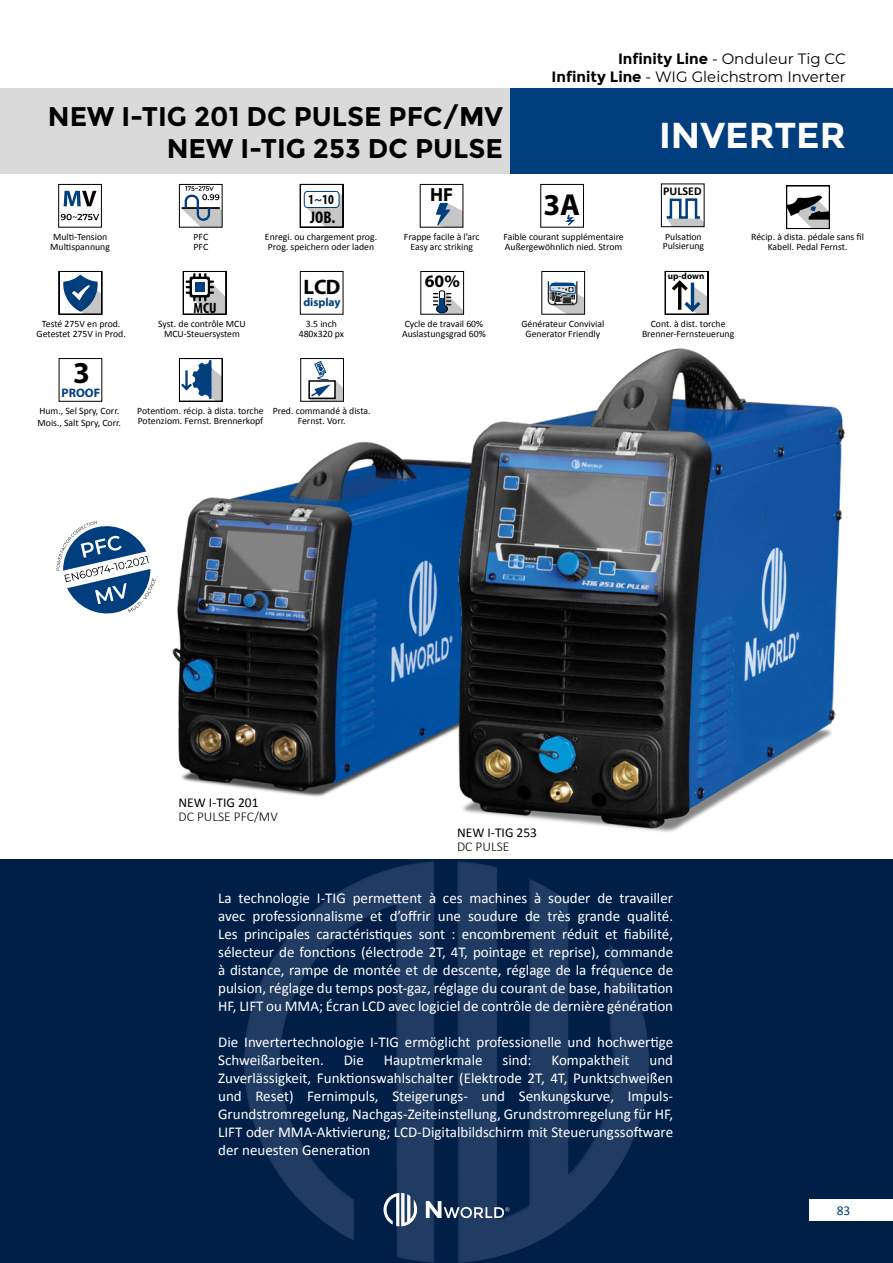
<style>
.page{position:relative;width:893px;height:1263px;background:#fff}
.page>*{position:absolute;margin:0;border:0;box-sizing:border-box;transform-origin:0 0}
.t1{font:700 36px "Montserrat";color:#fff}
.t2{font:700 30.45px "Myriad Pro";color:#000}
.t3{font:700 27px/32.4px "Montserrat";color:#000;text-align:right}
.t4{font:700 21px "Myriad Pro";color:#000}
.t5{font:700 18.9px "Myriad Pro";color:#000}
.t6{font:700 17.55px "Myriad Pro";color:#000}
.t7{font:700 condensed 16.95px "Myriad Pro";color:#000}
.t8{font:15px/18px "Calibri";color:#fff;text-align:justify}
.t9{font:15px/18px "Montserrat";color:#000;text-align:right}
.t10{font:700 condensed 15px "Myriad Pro";color:#000}
.t11{font:700 condensed 13.65px "Myriad Pro";color:#000}
.t12{font:13.5px "Calibri";color:#000}
.t13{font:300 13.5px "Calibri";color:#000}
.t14{font:13.5px "Calibri";color:#003e7d}
.t15{font:700 12.3px "Myriad Pro";color:#003e7d}
.t16{font:700 12px "Calibri";color:#000}
.t17{font:700 11.55px "Myriad Pro";color:#003e7d}
.t18{font:9.75px/9.8px "Calibri";color:#000;text-align:center}
.t19{font:700 9px "Myriad Pro";color:#000}
.s1{font-weight:700}
.s2{color:#003e7d}
</style>
<div class="page">
<hr style="left:0;top:0;width:1px;height:859px;background:#f0f0f0">
<div style="left:0;top:88px;width:557px;height:85px;background:#dadada"></div>
<div style="left:510px;top:88px;width:383px;height:85px;background:#003e7d"></div>
<div style="left:0;top:859px;width:893px;height:404px;background:#001f47"></div>
<div style="left:809px;top:1199px;width:84px;height:21px;background:#fff"></div>
<div style="left:242px;top:859px;width:408px;height:404px;background:#000;opacity:.6"></div>
<svg style="left:384px;top:1193px;width:33px;height:33px"></svg>
<svg style="left:426px;top:1201px;width:83px;height:17px"></svg>
<svg style="left:56px;top:521px;width:97px;height:93px"></svg>
<div style="left:58px;top:184px;width:44px;height:44px;border:1px solid #000"></div>
<svg style="left:64px;top:191px;width:32px;height:15px"></svg>
<svg style="left:61px;top:214px;width:38px;height:6px"></svg>
<div style="left:179px;top:184px;width:44px;height:44px;border:1px solid #000"></div>
<svg style="left:182px;top:186px;width:40px;height:41px"></svg>
<div style="left:420px;top:184px;width:43px;height:44px;border:1px solid #000"></div>
<svg style="left:436px;top:203px;width:27px;height:24px"></svg>
<div style="left:540px;top:184px;width:44px;height:44px;border:1px solid #000"></div>
<svg style="left:563px;top:214px;width:14px;height:13px"></svg>
<svg style="left:300px;top:184px;width:44px;height:44px"></svg>
<svg style="left:786px;top:185px;width:44px;height:44px"></svg>
<svg style="left:58px;top:271px;width:45px;height:44px"></svg>
<div style="left:300px;top:271px;width:43px;height:44px;border:1px solid #000"></div>
<svg style="left:434px;top:290px;width:28px;height:23px"></svg>
<div style="left:420px;top:271px;width:44px;height:44px;border:1px solid #000"></div>
<div style="left:541px;top:271px;width:44px;height:44px;border:1px solid #000"></div>
<svg style="left:548px;top:281px;width:37px;height:33px"></svg>
<svg style="left:664px;top:271px;width:45px;height:44px"></svg>
<div style="left:59px;top:358px;width:43px;height:44px;border:1px solid #000"></div>
<img style="left:153px;top:441px;width:289px;height:356px">
<img style="left:442px;top:348px;width:403px;height:484px">
<svg style="left:179px;top:358px;width:44px;height:44px"></svg>
<div style="left:300px;top:358px;width:44px;height:44px;border:1px solid #000"></div>
<svg style="left:309px;top:361px;width:34px;height:40px"></svg>
<svg style="left:666px;top:198px;width:36px;height:27px"></svg>
<div style="left:661px;top:184px;width:43px;height:43px;border:1px solid #000"></div>
<svg style="left:183px;top:271px;width:44px;height:44px"></svg>
<div style="left:195px;top:282px;width:9px;height:10px;background:#003e7d"></div>
<h3 class="t3" style="left:48px;top:100px;width:457px">NEW I-TIG 201 DC PULSE PFC/MV<br>NEW I-TIG 253 DC PULSE</h3>
<p class="t9" style="left:552px;top:49px;width:296px"><span class="s1">Infinity Line</span> - Onduleur Tig CC<br><span class="s1">Infinity Line</span> - WIG Gleichstrom Inverter</p>
<h1 class="t1" style="left:659px;top:113px;width:188px">INVERTER</h1>
<p class="t18" style="left:50px;top:232px;width:61px;text-align:left">Multi-Tension<br>Multispannung</p>
<p class="t18" style="left:194px;top:232px;width:16px;text-align:left">PFC<br>PFC</p>
<p class="t10" style="left:194px;top:298px;width:24px">MCU</p>
<p class="t18" style="left:37px;top:319px;width:91px">Testé 275V en prod.<br>Getestet 275V in Prod.</p>
<p class="t18" style="left:158px;top:319px;width:89px">Syst. de contrôle MCU<br>MCU-Steuersystem</p>
<p class="t16" style="left:663px;top:184px;width:40px">PULSED</p>
<p class="t18" style="left:663px;top:231px;width:43px;text-align:left">Pulsation<br>Pulsierung</p>
<p class="t5" style="left:430px;top:183px;width:25px">HF</p>
<p class="t18" style="left:404px;top:232px;width:77px">Frappe facile à l’arc<br>Easy arc striking</p>
<h2 class="t2" style="left:543px;top:185px;width:38px">3A</h2>
<p class="t18" style="left:503px;top:232px;width:122px;text-align:left">Faible courant supplémentaire<br>Außergewöhnlich nied. Strom</p>
<p class="t11" style="left:308px;top:191px;width:27px">1<span class="s2">~</span>10</p>
<p class="t18" style="left:265px;top:232px;width:114px">Enregi. ou chargement prog.<br>Prog. speichern oder laden</p>
<p class="t18" style="left:751px;top:232px;width:114px">Récip. à dista. pédale sans fil<br>Kabell. Pedal Fernst.</p>
<p class="t7" style="left:310px;top:206px;width:27px">JOB.</p>
<h3 class="t4" style="left:304px;top:273px;width:38px">LCD</h3>
<p class="t18" style="left:299px;top:319px;width:47px">3.5 inch<br>480x320 px</p>
<p class="t17" style="left:303px;top:295px;width:39px">display</p>
<p class="t19" style="left:668px;top:270px;width:38px">up-down</p>
<p class="t6" style="left:425px;top:270px;width:36px">60%</p>
<p class="t18" style="left:402px;top:319px;width:85px;text-align:left">Cycle de travail 60%<br>Auslastungsgrad 60%</p>
<p class="t18" style="left:521px;top:319px;width:84px">Générateur Convivial<br>Generator Friendly</p>
<p class="t18" style="left:642px;top:319px;width:94px">Cont. à dist. torche<br>Brenner-Fernsteuerung</p>
<h2 class="t2" style="left:73px;top:353px;width:18px">3</h2>
<p class="t15" style="left:62px;top:385px;width:40px">PROOF</p>
<p class="t18" style="left:38px;top:405px;width:85px;line-height:11.7px;text-align:left">Hum., Sel Spry, Corr.<br>Mois., Salt Spry, Corr.</p>
<p class="t18" style="left:137px;top:406px;width:128px;text-align:left">Potentiom. récip. à dista. torche<br>Potenziom. Fernst. Brennerkopf</p>
<p class="t18" style="left:273px;top:406px;width:99px">Pred. commandé à dista.<br>Fernst. Vorr.</p>
<p class="t12" style="left:179px;top:795px;width:81px">NEW I-TIG 201</p>
<p class="t13" style="left:179px;top:811px;width:101px">DC PULSE PFC/MV</p>
<p class="t12" style="left:457px;top:824px;width:81px">NEW I-TIG 253</p>
<p class="t13" style="left:457px;top:841px;width:54px">DC PULSE</p>
<p class="t8" style="left:218px;top:888px;width:456px">La technologie I-TIG permettent à ces machines à souder de travailler avec professionnalisme et d’offrir une soudure de très grande qualité.<br>Les principales caractéristiques sont : encombrement réduit et fiabilité, sélecteur de fonctions (électrode 2T, 4T, pointage et reprise), commande à distance, rampe de montée et de descente, réglage de la fréquence de pulsion, réglage du temps post-gaz, réglage du courant de base, habilitation HF, LIFT ou MMA; Écran LCD avec logiciel de contrôle de dernière génération</p>
<p class="t8" style="left:218px;top:1032px;width:456px">Die Invertertechnologie I-TIG ermöglicht professionelle und hochwertige<br>Schweißarbeiten.</p>
<p class="t8" style="left:344px;top:1050px;width:22px">Die</p>
<p class="t8" style="left:384px;top:1050px;width:100px">Hauptmerkmale</p>
<p class="t8" style="left:502px;top:1050px;width:31px">sind:</p>
<p class="t8" style="left:551px;top:1050px;width:80px">Kompaktheit</p>
<p class="t8" style="left:218px;top:1050px;width:456px;text-indent:431px">und Zuverlässigkeit, Funktionswahlschalter (Elektrode 2T, 4T, Punktschweißen und Reset) Fernimpuls, Steigerungs- und Senkungskurve, Impuls-Grundstromregelung, Nachgas-Zeiteinstellung, Grundstromregelung für HF, LIFT oder MMA-Aktivierung; LCD-Digitalbildschirm mit Steuerungssoftware der neuesten Generation</p>
<p class="t14" style="left:837px;top:1202px;width:15px">83</p>
</div>
